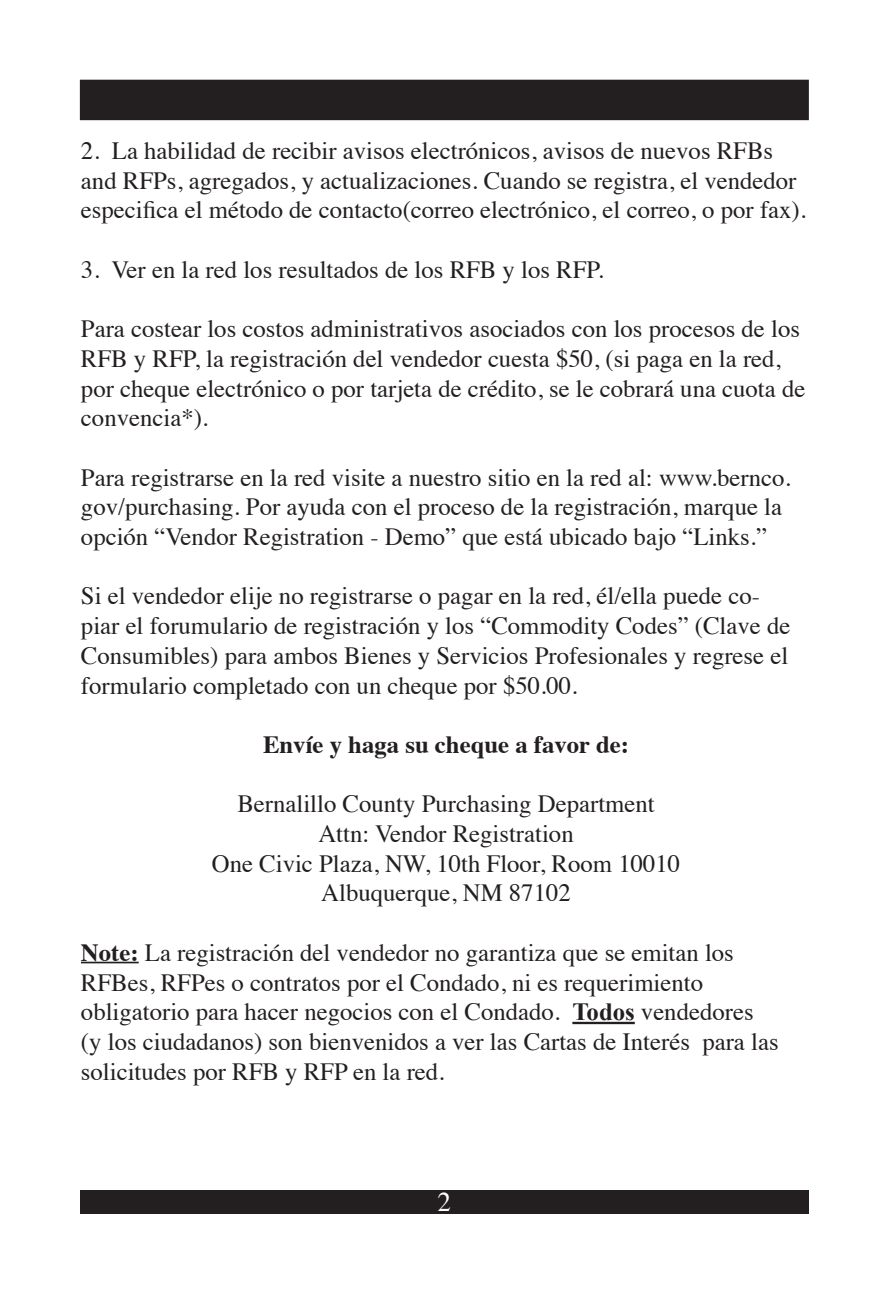
<style>
.page{position:relative;width:891px;height:1296px;background:#fff}
.page>*{position:absolute;margin:0;border:0;box-sizing:border-box;transform-origin:0 0}
.t1{font:27px "Times";color:#fff}
.t2{font:24.75px/29.7px "Times";color:#231f20}
.t3{font:700 24.75px "Times";color:#231f20}
.s1{font-weight:700}
.s2{font-family:"Times New Roman";font-weight:700}
</style>
<div class="page">
<div style="left:80px;top:1191px;width:729px;height:23px;background:#231f20"></div>
<div style="left:81px;top:81px;width:727px;height:38px;background:#231f20"></div>
<div style="left:80px;top:80px;width:729px;height:40px;border:2px solid #231f20"></div>
<hr style="left:81px;top:962px;width:58px;height:1px;background:#231f20">
<hr style="left:572px;top:1022px;width:63px;height:2px;background:#231f20">
<p class="t2" style="left:81px;top:134px;width:727px">2. La habilidad de recibir avisos electrónicos, avisos de nuevos RFBs and RFPs, agregados, y actualizaciones. Cuando se registra, el vendedor especifica el método de contacto(correo electrónico, el correo, o por fax).</p>
<p class="t2" style="left:81px;top:253px;width:524px">3. Ver en la red los resultados de los RFB y los RFP.</p>
<p class="t2" style="left:81px;top:312px;width:726px">Para costear los costos administrativos asociados con los procesos de los RFB y RFP, la registración del vendedor cuesta $50, (si paga en la red, por cheque electrónico o por tarjeta de crédito, se le cobrará una cuota de convencia*).</p>
<p class="t2" style="left:81px;top:460px;width:711px">Para registrarse en la red visite a nuestro sitio en la red al: www.bernco. gov/purchasing. Por ayuda con el proceso de la registración, marque la opción “Vendor Registration - Demo” que está ubicado bajo “Links.”</p>
<p class="t2" style="left:81px;top:579px;width:711px">Si el vendedor elije no registrarse o pagar en la red, él/ella puede co&shy;piar el forumulario de registración y los “Commodity Codes” (Clave de Consumibles) para ambos Bienes y Servicios Profesionales y regrese el formulario completado con un cheque por $50.00.</p>
<p class="t3" style="left:263px;top:721px;width:368px">Envíe y haga su cheque a favor de:</p>
<p class="t2" style="left:237px;top:787px;width:419px">Bernalillo County Purchasing Department</p>
<p class="t2" style="left:318px;top:817px;width:257px">Attn: Vendor Registration</p>
<p class="t2" style="left:212px;top:847px;width:470px">One Civic Plaza, NW, 10th Floor, Room 10010</p>
<p class="t2" style="left:321px;top:876px;width:251px">Albuquerque, NM 87102</p>
<p class="t2" style="left:81px;top:936px;width:699px"><span class="s1">Note:</span> La registración del vendedor no garantiza que se emitan los RFBes, RFPes o contratos por el Condado, ni es requerimiento obligatorio para hacer negocios con el Condado. <span class="s2">Todos</span> vendedores (y los ciudadanos) son bienvenidos a ver las Cartas de Interés para las solicitudes por RFB y RFP en la red.</p>
<p class="t1" style="left:438px;top:1177px;width:15px">2</p>
</div>
